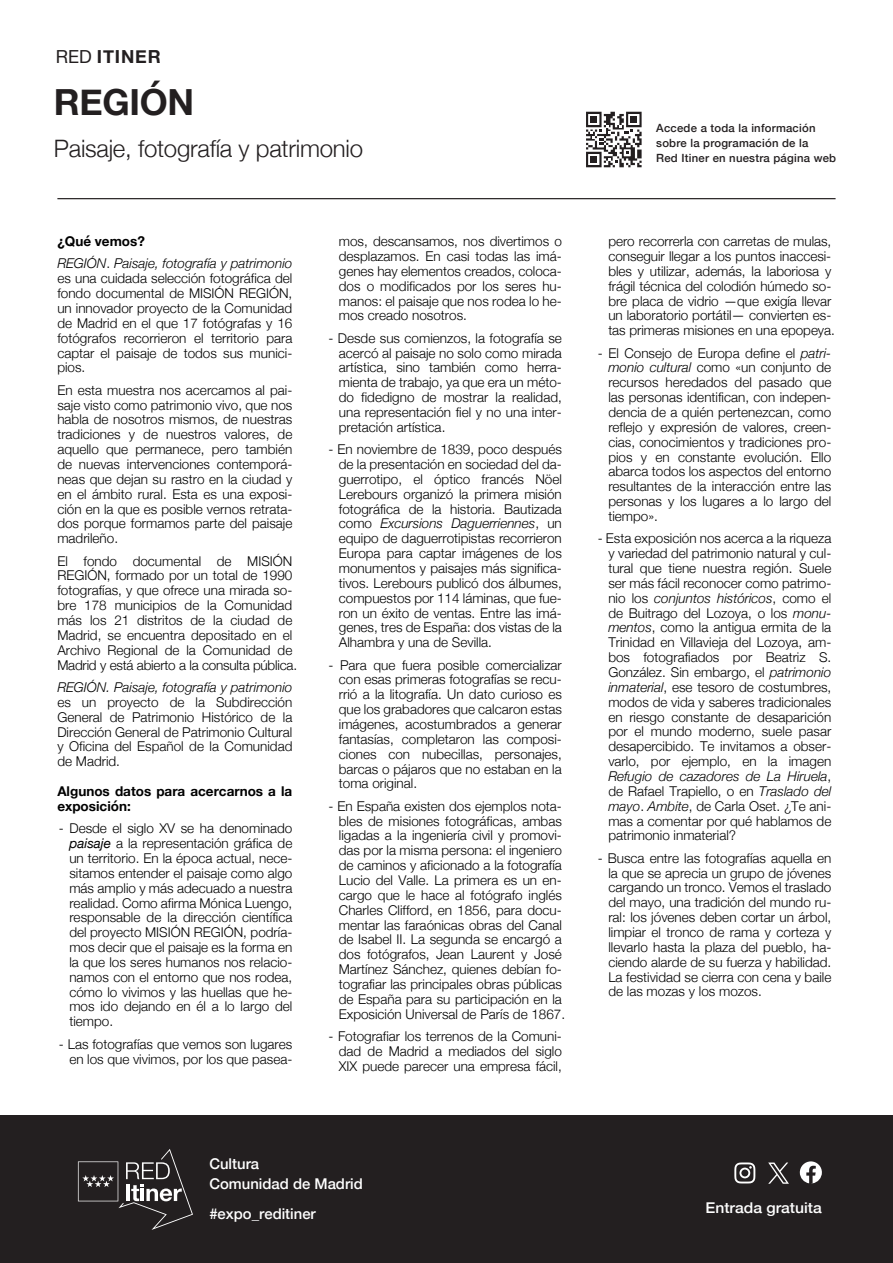
<style>
.page{position:relative;width:893px;height:1263px;background:#fff}
.page>*{position:absolute;margin:0;border:0;box-sizing:border-box;transform-origin:0 0}
.t1{font:700 36px "Helvetica Neue";letter-spacing:-.01em;color:#231f20}
.t2{font:300 24px "Helvetica Neue";letter-spacing:-.01em;color:#231f20}
.t3{font:700 18px "Helvetica Neue";letter-spacing:.045em;color:#231f20}
.t4{font:500 14.85px/20.1px "Helvetica Neue";color:#fff}
.t5{font:500 14.85px "Helvetica Neue";color:#fff;scale:1.05 1}
.t6{font:300 13.5px/14.9px "Helvetica Neue";color:#000001;text-align:justify}
.t7{font:italic 300 13.5px/22.4px "Helvetica Neue";color:#000001}
.t8{font:700 13.5px/14.9px "Helvetica Neue";color:#000001}
.t9{font:500 11.4px/15.1px "Helvetica Neue";letter-spacing:.02em;color:#231f20}
.s1{font-weight:400}
.s2{font-weight:700;font-style:normal}
.s3{font-style:normal}
.s4{font-weight:400;font-style:italic}
.s5{font-style:italic}
</style>
<div class="page">
<hr style="left:57px;top:198px;width:779px;height:1px;background:#231f20">
<svg style="left:586px;top:112px;width:56px;height:55px"></svg>
<div style="left:0;top:1116px;width:893px;height:147px;background:#231f20"></div>
<svg style="left:734px;top:1162px;width:21px;height:21px"></svg>
<svg style="left:800px;top:1161px;width:22px;height:22px"></svg>
<svg style="left:768px;top:1162px;width:21px;height:22px"></svg>
<svg style="left:78px;top:1149px;width:115px;height:81px"></svg>
<h3 class="t3" style="left:56px;top:42px;width:106px"><span class="s1">RED</span> ITINER</h3>
<h1 class="t1" style="left:54px;top:74px;width:142px">REGIÓN</h1>
<h2 class="t2" style="left:54px;top:129px;width:311px">Paisaje, fotografía y patrimonio</h2>
<p class="t7" style="left:57px;top:229px;width:236px"><span class="s2">¿Qué vemos?<br></span>REGIÓN<span class="s3">.</span> Paisaje, fotografía y patrimonio</p>
<p class="t6" style="left:57px;top:270px;width:236px">es una cuidada selección fotográfica del fondo documental de MISIÓN REGIÓN, un innovador proyecto de la Comunidad de Madrid en el que 17 fotógrafas y 16 fotógrafos recorrieron el territorio para captar el paisaje de todos sus munici&shy;pios.</p>
<p class="t6" style="left:57px;top:381px;width:236px">En esta muestra nos acercamos al pai&shy;saje visto como patrimonio vivo, que nos habla de nosotros mismos, de nuestras tradiciones y de nuestros valores, de aquello que permanece, pero también de nuevas intervenciones contemporá&shy;neas que dejan su rastro en la ciudad y en el ámbito rural. Esta es una exposi&shy;ción en la que es posible vernos retrata&shy;dos porque formamos parte del paisaje madrileño.</p>
<p class="t6" style="left:57px;top:552px;width:241px;text-align:left">El fondo documental de MISIÓN REGIÓN, formado por un total de 1990 fotografías, y que ofrece una mirada so&shy;bre 178 municipios de la Comunidad más los 21 distritos de la ciudad de Madrid, se encuentra depositado en el Archivo Regional de la Comunidad de Madrid y está abierto a la consulta pública.</p>
<p class="t7" style="left:57px;top:675px;width:236px">REGIÓN. Paisaje, fotografía y patrimonio</p>
<p class="t6" style="left:57px;top:693px;width:236px">es un proyecto de la Subdirección General de Patrimonio Histórico de la Dirección General de Patrimonio Cultural y Oficina del Español de la Comunidad de Madrid.</p>
<p class="t8" style="left:57px;top:784px;width:236px">Algunos datos para acercarnos a la exposición:</p>
<p class="t6" style="left:69px;top:820px;width:224px;text-indent:-11px">- Desde el siglo XV se ha denominado <span class="s4">paisaje</span> a la representación gráfica de un territorio. En la época actual, nece&shy;sitamos entender el paisaje como algo más amplio y más adecuado a nuestra realidad. Como afirma Mónica Luengo, responsable de la dirección científica del proyecto MISIÓN REGIÓN, podría&shy;mos decir que el paisaje es la forma en la que los seres humanos nos relacio&shy;namos con el entorno que nos rodea, cómo lo vivimos y las huellas que he&shy;mos ido dejando en él a lo largo del tiempo.</p>
<p class="t6" style="left:59px;top:1035px;width:235px;text-align:right">- Las fotografías que vemos son lugares en los que vivimos, por los que pasea-</p>
<p class="t6" style="left:339px;top:233px;width:224px">mos, descansamos, nos divertimos o desplazamos. En casi todas las imá&shy;genes hay elementos creados, coloca&shy;dos o modificados por los seres hu&shy;manos: el paisaje que nos rodea lo he&shy;mos creado nosotros.</p>
<p class="t6" style="left:339px;top:329px;width:224px;text-indent:-11px">- Desde sus comienzos, la fotografía se acercó al paisaje no solo como mirada artística, sino también como herra&shy;mienta de trabajo, ya que era un méto&shy;do fidedigno de mostrar la realidad, una representación fiel y no una inter&shy;pretación artística.</p>
<p class="t6" style="left:339px;top:441px;width:224px;text-indent:-11px">- En noviembre de 1839, poco después de la presentación en sociedad del da&shy;guerrotipo, el óptico francés Nöel Lerebours organizó la primera misión fotográfica de la historia. Bautizada como <span class="s5">Excursions Daguerriennes</span>, un equipo de daguerrotipistas recorrieron Europa para captar imágenes de los monumentos y paisajes más significa&shy;tivos. Lerebours publicó dos álbumes, compuestos por 114 láminas, que fue&shy;ron un éxito de ventas. Entre las imá&shy;genes, tres de España: dos vistas de la Alhambra y una de Sevilla.</p>
<p class="t6" style="left:339px;top:656px;width:224px;text-indent:-11px">- Para que fuera posible comercializar con esas primeras fotografías se recu&shy;rrió a la litografía. Un dato curioso es que los grabadores que calcaron estas imágenes, acostumbrados a generar fantasías, completaron las composi&shy;ciones con nubecillas, personajes, barcas o pájaros que no estaban en la toma original.</p>
<p class="t6" style="left:339px;top:797px;width:228px;text-align:left;text-indent:-11px">- En España existen dos ejemplos nota&shy;bles de misiones fotográficas, ambas ligadas a la ingeniería civil y promovi&shy;das por la misma persona: el ingeniero de caminos y aficionado a la fotografía Lucio del Valle. La primera es un en&shy;cargo que le hace al fotógrafo inglés Charles Clifford, en 1856, para docu&shy;mentar las faraónicas obras del Canal de Isabel II. La segunda se encargó a dos fotógrafos, Jean Laurent y José Martínez Sánchez, quienes debían fo&shy;tografiar las principales obras públicas de España para su participación en la Exposición Universal de París de 1867.</p>
<p class="t6" style="left:339px;top:1028px;width:224px;text-indent:-11px">- Fotografiar los terrenos de la Comuni&shy;dad de Madrid a mediados del siglo XIX puede parecer una empresa fácil,</p>
<p class="t9" style="left:656px;top:119px;width:181px">Accede a toda la información sobre la programación de la<br>Red Itiner en nuestra página web</p>
<p class="t6" style="left:608px;top:233px;width:228px;text-align:left">pero recorrerla con carretas de mulas, conseguir llegar a los puntos inaccesi&shy;bles y utilizar, además, la laboriosa y frágil técnica del colodión húmedo so&shy;bre placa de vidrio —que exigía llevar un laboratorio portátil— convierten es&shy;tas primeras misiones en una epopeya.</p>
<p class="t6" style="left:608px;top:344px;width:224px;text-indent:-11px">- El Consejo de Europa define el <span class="s5">patri&shy;monio cultural</span> como «un conjunto de recursos heredados del pasado que las personas identifican, con indepen&shy;dencia de a quién pertenezcan, como reflejo y expresión de valores, creen&shy;cias, conocimientos y tradiciones pro&shy;pios y en constante evolución. Ello abarca todos los aspectos del entorno resultantes de la interacción entre las personas y los lugares a lo largo del tiempo».</p>
<p class="t6" style="left:608px;top:530px;width:224px;text-indent:-11px">- Esta exposición nos acerca a la riqueza y variedad del patrimonio natural y cul&shy;tural que tiene nuestra región. Suele ser más fácil reconocer como patrimo&shy;nio los <span class="s5">conjuntos históricos</span>, como el de Buitrago del Lozoya, o los <span class="s5">monu&shy;mentos</span>, como la antigua ermita de la Trinidad en Villavieja del Lozoya, am&shy;bos fotografiados por Beatriz S.<br>González. Sin embargo, el <span class="s5">patrimonio inmaterial</span>, ese tesoro de costumbres, modos de vida y saberes tradicionales en riesgo constante de desaparición por el mundo moderno, suele pasar desapercibido. Te invitamos a obser&shy;varlo, por ejemplo, en la imagen <span class="s5">Refugio de cazadores de La Hiruela</span>, de Rafael Trapiello, o en <span class="s5">Traslado del mayo</span>. <span class="s5">Ambite</span>, de Carla Oset. ¿Te ani&shy;mas a comentar por qué hablamos de patrimonio inmaterial?</p>
<p class="t6" style="left:608px;top:849px;width:224px;text-indent:-11px">- Busca entre las fotografías aquella en la que se aprecia un grupo de jóvenes cargando un tronco. Vemos el traslado del mayo, una tradición del mundo ru&shy;ral: los jóvenes deben cortar un árbol, limpiar el tronco de rama y corteza y llevarlo hasta la plaza del pueblo, ha&shy;ciendo alarde de su fuerza y habilidad.<br>La festividad se cierra con cena y baile de las mozas y los mozos.</p>
<p class="t4" style="left:209px;top:1152px;width:155px">Cultura<br>Comunidad de Madrid</p>
<p class="t4" style="left:209px;top:1202px;width:108px">#expo_reditiner</p>
<p class="t5" style="left:705px;top:1196px;width:112px">Entrada gratuita</p>
</div>
